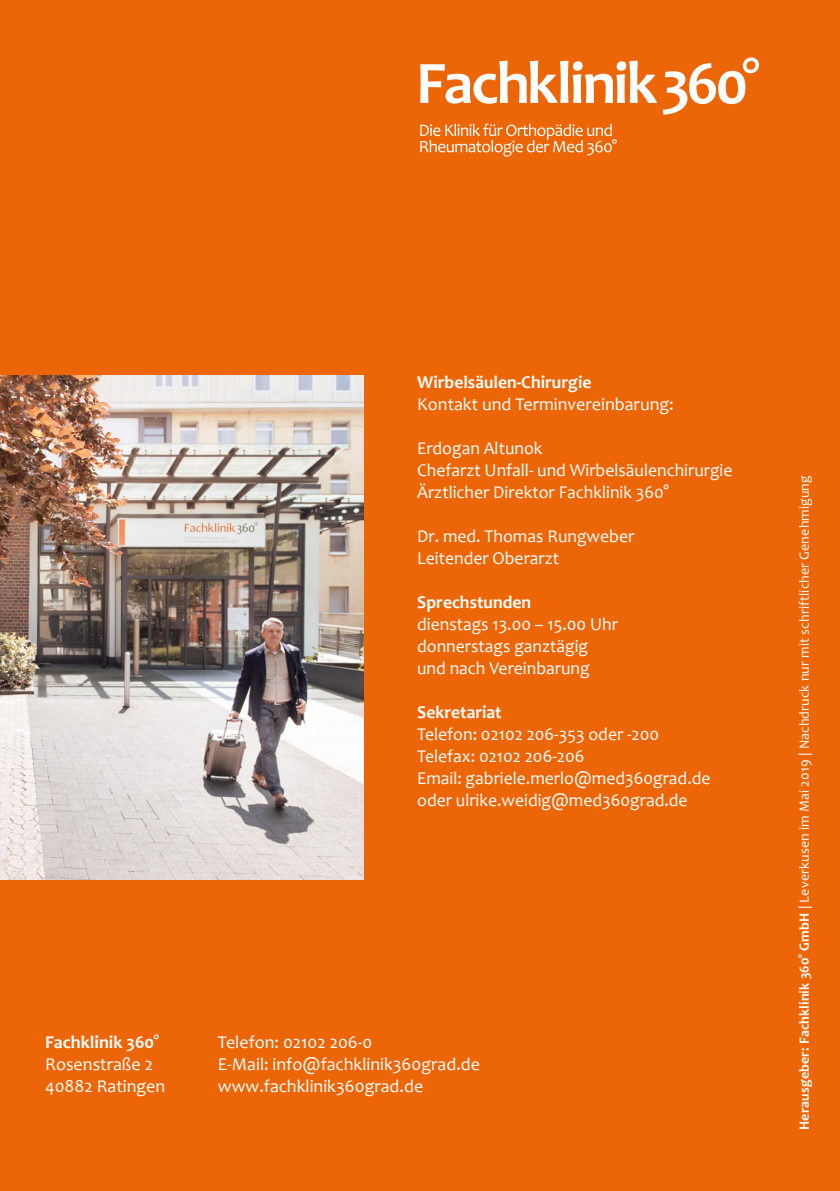
<style>
.page{position:relative;width:840px;height:1191px;background:#fff}
.page>*{position:absolute;margin:0;border:0;box-sizing:border-box;transform-origin:0 0}
.t1{font:18px/22px "Candara";color:#fff}
.t2{font:700 18px "Candara";color:#fff}
.t3{font:14px "Candara";letter-spacing:.01em;color:#fff}
.s1{font-weight:700}
</style>
<div class="page">
<div style="left:0;top:0;width:839px;height:1191px;background:#ec6608"></div>
<img style="left:0;top:375px;width:363px;height:504px">
<svg style="left:662px;top:58px;width:96px;height:57px"></svg>
<svg style="left:420px;top:61px;width:236px;height:43px"></svg>
<svg style="left:420px;top:124px;width:196px;height:32px"></svg>
<p class="t2" style="left:417px;top:371px;width:176px">Wirbelsäulen-Chirurgie</p>
<p class="t1" style="left:417px;top:393px;width:258px">Kontakt und Terminvereinbarung:</p>
<p class="t1" style="left:417px;top:437px;width:317px">Erdogan Altunok<br>Chefarzt Unfall- und Wirbelsäulenchirurgie<br>Ärztlicher Direktor Fachklinik 360°</p>
<p class="t1" style="left:417px;top:525px;width:218px">Dr. med. Thomas Rungweber<br>Leitender Oberarzt</p>
<p class="t2" style="left:417px;top:590px;width:115px">Sprechstunden</p>
<p class="t1" style="left:417px;top:613px;width:202px">dienstags 13.00 – 15.00 Uhr donnerstags ganztägig und nach Vereinbarung</p>
<p class="t2" style="left:417px;top:700px;width:86px">Sekretariat</p>
<p class="t1" style="left:417px;top:723px;width:295px">Telefon: 02102 206-353 oder -200<br>Telefax: 02102 206-206<br>Email: gabriele.merlo@med360grad.de oder ulrike.weidig@med360grad.de</p>
<p class="t2" style="left:45px;top:1031px;width:115px">Fachklinik 360°</p>
<p class="t1" style="left:45px;top:1053px;width:122px">Rosenstraße 2<br>40882 Ratingen</p>
<p class="t1" style="left:218px;top:1031px;width:263px">Telefon: 02102 206-0<br>E-Mail: info@fachklinik360grad.de www.fachklinik360grad.de</p>
<p class="t3" style="left:795px;top:1130px;width:656px;rotate:-90deg"><span class="s1">Herausgeber: Fachklinik 360° GmbH</span> | Leverkusen im Mai 2019 | Nachdruck nur mit schriftlicher Genehmigung</p>
</div>
